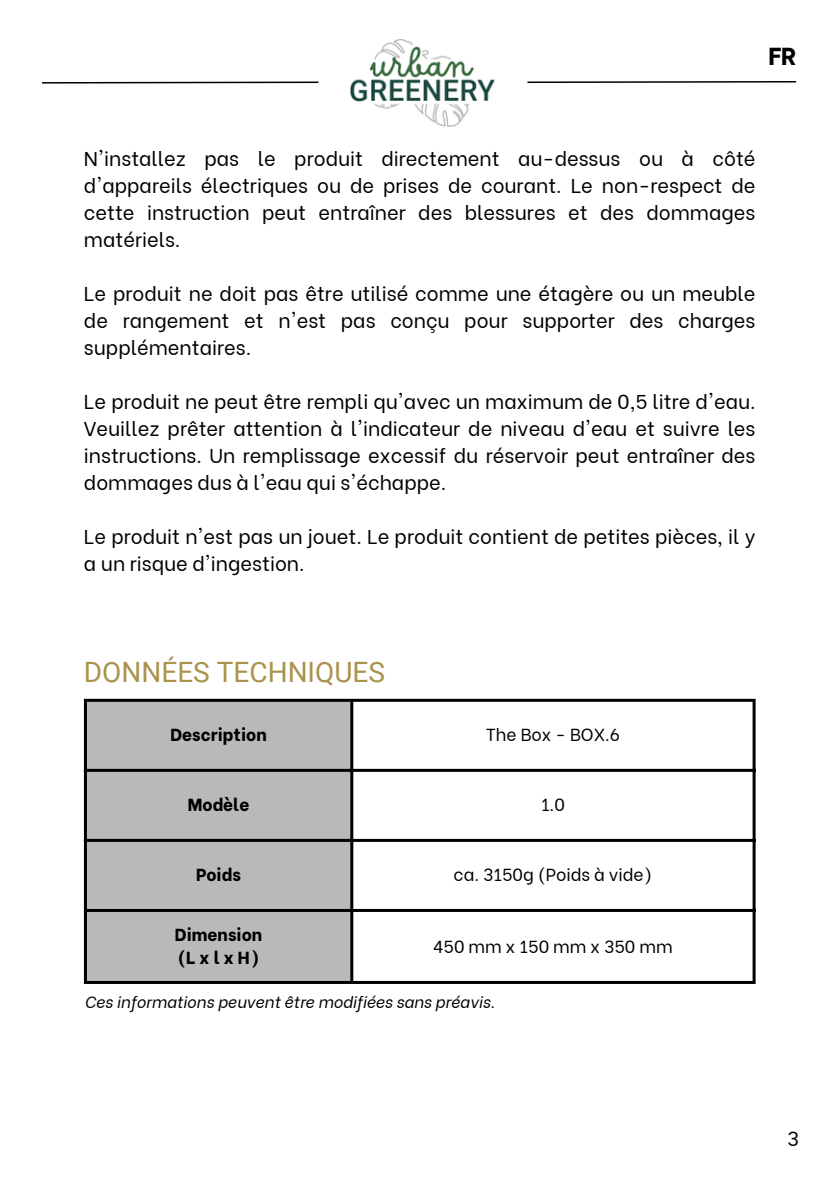
<style>
.page{position:relative;width:839px;height:1191px;background:#fff}
.page>*{position:absolute;margin:0;border:0;box-sizing:border-box;transform-origin:0 0}
.t1{font:28px "Roboto";color:#aa934c}
.t2{font:800 24.6px "Be Vietnam";color:#000}
.t3{font:20px/27px "Be Vietnam";color:#000;text-align:justify}
.t4{font:17.4px "Be Vietnam";color:#000}
.t5{font:800 17.4px "Be Vietnam";color:#000}
.t6{font:italic 16px "Be Vietnam";color:#000}
</style>
<div class="page">
<hr style="left:42px;top:82px;width:276px;height:2px;background:#000">
<img style="left:350px;top:40px;width:144px;height:87px">
<hr style="left:527px;top:81px;width:269px;height:2px;background:#000">
<div style="left:87px;top:702px;width:263px;height:279px;background:#b7bab7"></div>
<hr style="left:84px;top:702px;width:3px;height:279px;background:#000">
<hr style="left:350px;top:702px;width:3px;height:279px;background:#000">
<hr style="left:752px;top:702px;width:3px;height:279px;background:#000">
<hr style="left:84px;top:699px;width:671px;height:3px;background:#000">
<hr style="left:84px;top:769px;width:671px;height:3px;background:#000">
<hr style="left:84px;top:839px;width:671px;height:3px;background:#000">
<hr style="left:84px;top:909px;width:671px;height:3px;background:#000">
<hr style="left:84px;top:981px;width:671px;height:3px;background:#000">
<h2 class="t2" style="left:768px;top:35px;width:29px">FR</h2>
<h3 class="t3" style="left:84px;top:144px;width:673px">N'installez pas le produit directement au-dessus ou à côté d'appareils électriques ou de prises de courant. Le non-respect de cette instruction peut entraîner des blessures et des dommages matériels.</h3>
<h3 class="t3" style="left:84px;top:279px;width:673px">Le produit ne doit pas être utilisé comme une étagère ou un meuble de rangement et n'est pas conçu pour supporter des charges supplémentaires.</h3>
<h3 class="t3" style="left:84px;top:387px;width:673px">Le produit ne peut être rempli qu'avec un maximum de 0,5 litre d'eau.<br>Veuillez prêter attention à l'indicateur de niveau d'eau et suivre les instructions. Un remplissage excessif du réservoir peut entraîner des dommages dus à l'eau qui s'échappe.</h3>
<h3 class="t3" style="left:84px;top:522px;width:673px">Le produit n'est pas un jouet. Le produit contient de petites pièces, il y a un risque d'ingestion.</h3>
<p class="t1" style="left:84px;top:656px;width:303px">DONNÉES TECHNIQUES</p>
<h1 class="t5" style="left:170px;top:720px;width:98px">Description</h1>
<p class="t4" style="left:485px;top:720px;width:136px">The Box - BOX.6</p>
<p class="t5" style="left:188px;top:790px;width:63px">Modèle</p>
<p class="t4" style="left:541px;top:790px;width:25px">1.0</p>
<p class="t5" style="left:196px;top:861px;width:46px">Poids</p>
<p class="t4" style="left:453px;top:861px;width:200px">ca. 3150g (Poids à vide)</p>
<p class="t5" style="left:175px;top:920px;width:89px">Dimension</p>
<p class="t5" style="left:177px;top:944px;width:84px">(LxlxH)</p>
<p class="t4" style="left:433px;top:932px;width:241px">450 mm x 150 mm x 350 mm</p>
<p class="t6" style="left:85px;top:989px;width:412px">Ces informations peuvent être modifiées sans préavis.</p>
<p class="t3" style="left:787px;top:1123px;width:13px">3</p>
</div>
